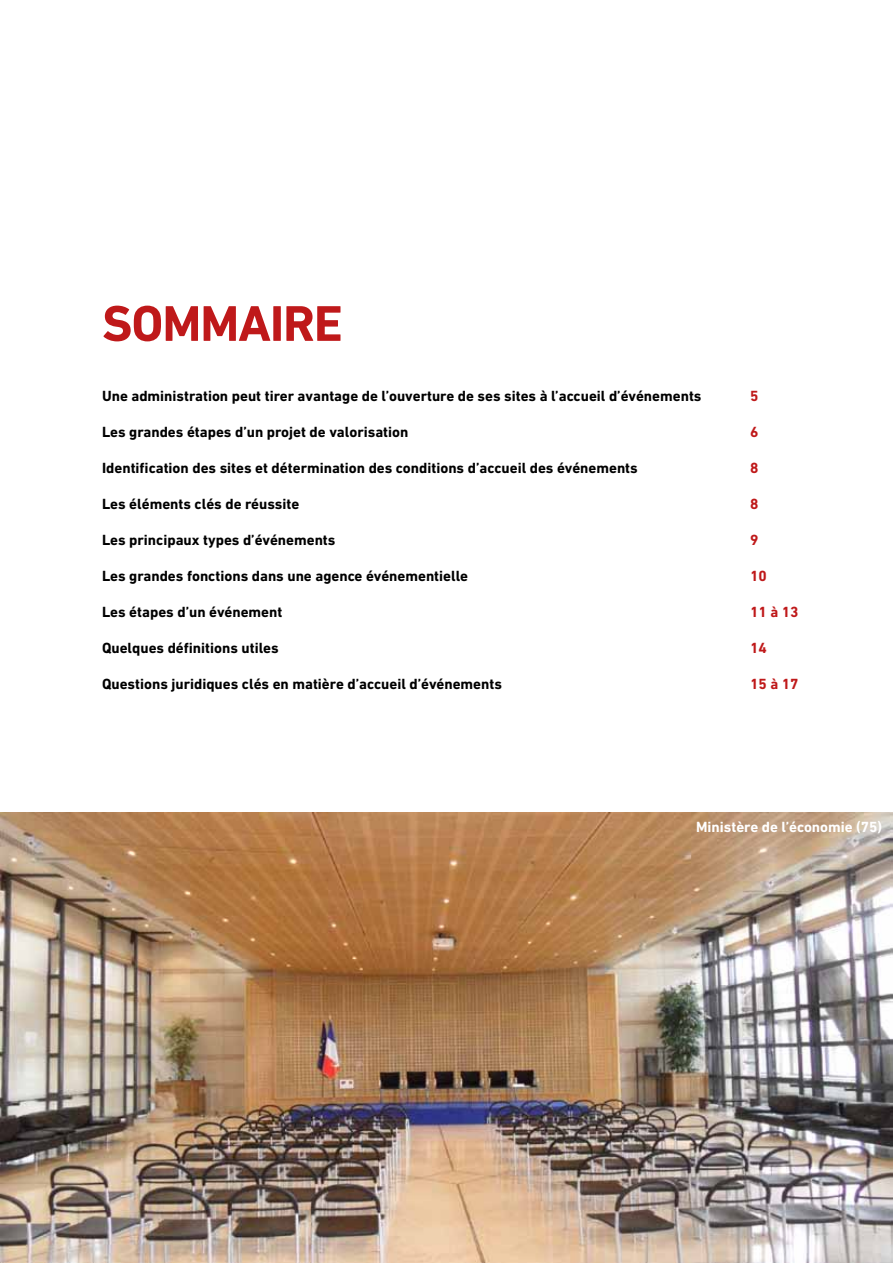
<style>
.page{position:relative;width:893px;height:1263px;background:#fff}
.page>*{position:absolute;margin:0;border:0;box-sizing:border-box;transform-origin:0 0}
.t1{font:700 51px "DIN Next LT Pro";letter-spacing:-.02em;color:#bf191a}
.t2{font:700 15px "DIN Next LT Pro";color:#000}
.t3{font:700 15px "DIN Next LT Pro";color:#fff}
.t4{font:700 15px "DIN Next LT Pro";color:#bf191a}
</style>
<div class="page">
<img style="left:0;top:813px;width:893px;height:450px">
<h1 class="t1" style="left:102px;top:294px;width:242px">SommairE</h1>
<p class="t2" style="left:102px;top:387px;width:601px">Une administration peut tirer avantage de l’ouverture de ses sites à l’accueil d’événements</p>
<p class="t4" style="left:750px;top:387px;width:10px">5</p>
<p class="t2" style="left:102px;top:423px;width:308px">Les grandes étapes d’un projet de valorisation</p>
<p class="t4" style="left:750px;top:423px;width:10px">6</p>
<p class="t2" style="left:102px;top:459px;width:537px">Identification des sites et détermination des conditions d’accueil des événements</p>
<p class="t4" style="left:750px;top:459px;width:10px">8</p>
<p class="t2" style="left:102px;top:495px;width:199px">Les éléments clés de réussite</p>
<p class="t4" style="left:750px;top:495px;width:10px">8</p>
<p class="t2" style="left:102px;top:531px;width:235px">Les principaux types d’événements</p>
<p class="t4" style="left:750px;top:531px;width:10px">9</p>
<p class="t2" style="left:102px;top:567px;width:368px">Les grandes fonctions dans une agence événementielle</p>
<p class="t4" style="left:750px;top:567px;width:18px">10</p>
<p class="t2" style="left:102px;top:603px;width:182px">Les étapes d’un événement</p>
<p class="t4" style="left:750px;top:603px;width:50px">11 à 13</p>
<p class="t2" style="left:102px;top:639px;width:178px">Quelques définitions utiles</p>
<p class="t4" style="left:750px;top:639px;width:18px">14</p>
<p class="t2" style="left:102px;top:675px;width:401px">Questions juridiques clés en matière d’accueil d’événements</p>
<p class="t4" style="left:750px;top:675px;width:50px">15 à 17</p>
<p class="t3" style="left:696px;top:818px;width:188px">Ministère de l’économie (75)</p>
</div>
